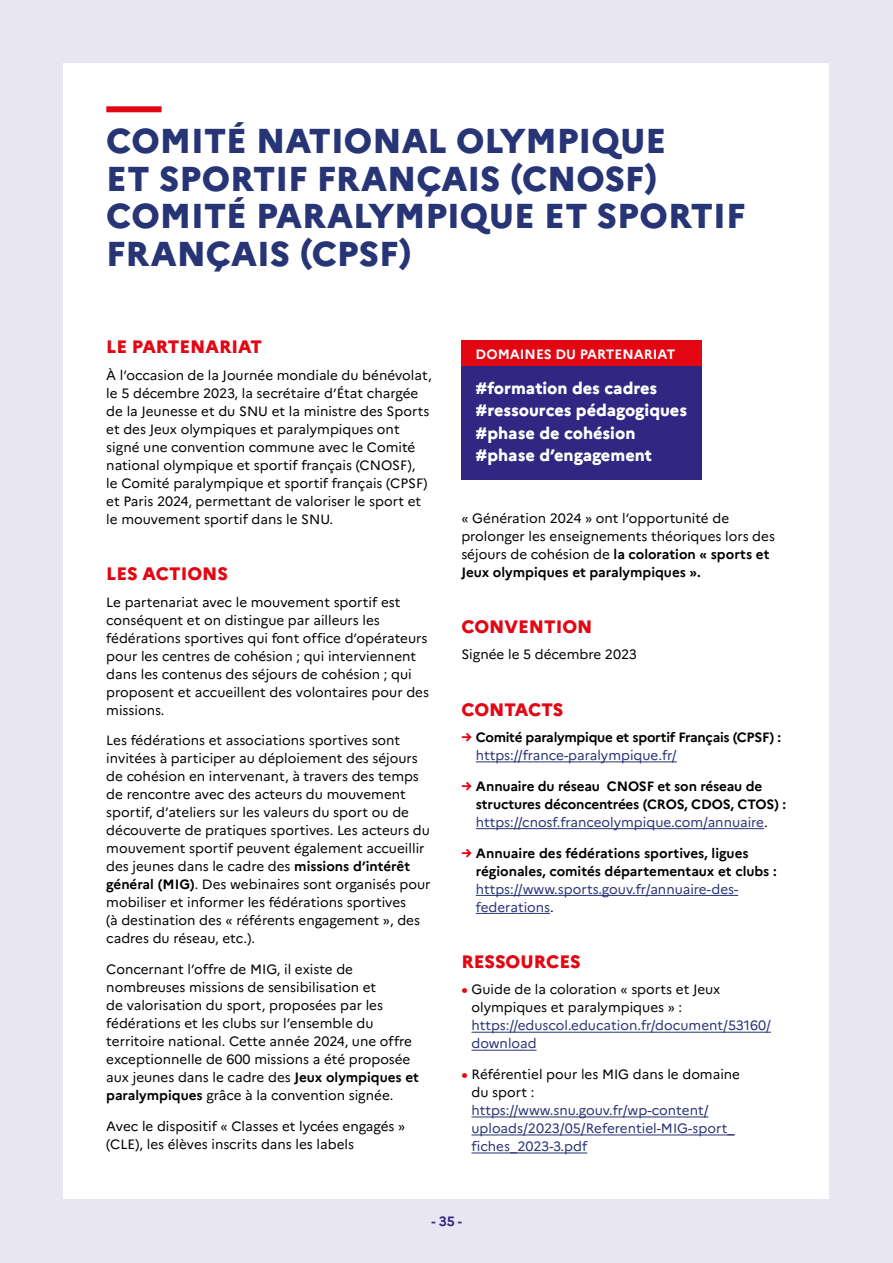
<style>
.page{position:relative;width:893px;height:1263px;background:#e8e6f1}
.page>*{position:absolute;margin:0;border:0;box-sizing:border-box;transform-origin:0 0}
.t1{font:800 34.5px/37.5px "Marianne";color:#273475}
.t2{font:800 18px "Marianne";color:#e30613}
.t3{font:800 16.5px/22.5px "Marianne";color:#fff}
.t4{font:13.5px/18px "Marianne";color:#000}
.t5{font:700 13.5px/18px "Marianne";letter-spacing:-.01em;color:#000}
.t6{font:13.5px/18px "Marianne";color:#273475}
.t7{font:700 13.5px "Marianne";color:#fff}
.t8{font:700 13.5px "Marianne";color:#312783}
.s1{font-weight:700}
.s2{font-weight:800;color:#e30613}
.s3{font-weight:400;color:#273475}
.s4{font-weight:400}
.s5{color:#000}
</style>
<div class="page">
<div style="left:64px;top:64px;width:765px;height:1135px;background:#fff"></div>
<hr style="left:476px;top:761px;width:201px;height:1px;background:#273475">
<hr style="left:476px;top:828px;width:288px;height:1px;background:#273475">
<hr style="left:476px;top:895px;width:262px;height:1px;background:#273475">
<hr style="left:476px;top:913px;width:74px;height:1px;background:#273475">
<hr style="left:471px;top:1032px;width:300px;height:1px;background:#273475">
<hr style="left:471px;top:1050px;width:66px;height:1px;background:#273475">
<hr style="left:471px;top:1116px;width:237px;height:1px;background:#273475">
<hr style="left:471px;top:1134px;width:264px;height:1px;background:#273475">
<hr style="left:471px;top:1152px;width:116px;height:1px;background:#273475">
<div style="left:106px;top:106px;width:56px;height:6px;background:#e30613"></div>
<div style="left:461px;top:344px;width:241px;height:135px;background:#312783"></div>
<div style="left:461px;top:340px;width:241px;height:25px;background:#e30613"></div>
<h1 class="t1" style="left:106px;top:122px;width:640px">COMITÉ NATIONAL OLYMPIQUE<br>ET SPORTIF FRANÇAIS (CNOSF)<br>COMITÉ PARALYMPIQUE ET SPORTIF<br>FRANÇAIS (CPSF)</h1>
<h2 class="t2" style="left:106px;top:336px;width:157px">LE PARTENARIAT</h2>
<p class="t4" style="left:106px;top:366px;width:327px">À l’occasion de la Journée mondiale du bénévolat, le 5 décembre 2023, la secrétaire d’État chargée de la Jeunesse et du SNU et la ministre des Sports et des Jeux olympiques et paralympiques ont signé une convention commune avec le Comité national olympique et sportif français (CNOSF),<br>le Comité paralympique et sportif français (CPSF) et Paris 2024, permettant de valoriser le sport et le mouvement sportif dans le SNU.</p>
<h2 class="t2" style="left:106px;top:563px;width:123px">LES ACTIONS</h2>
<p class="t4" style="left:106px;top:593px;width:324px">Le partenariat avec le mouvement sportif est conséquent et on distingue par ailleurs les fédérations sportives qui font office d’opérateurs pour les centres de cohésion ; qui interviennent dans les contenus des séjours de cohésion ; qui proposent et accueillent des volontaires pour des missions.</p>
<p class="t4" style="left:106px;top:731px;width:326px">Les fédérations et associations sportives sont invitées à participer au déploiement des séjours de cohésion en intervenant, à travers des temps de rencontre avec des acteurs du mouvement sportif, d’ateliers sur les valeurs du sport ou de découverte de pratiques sportives. Les acteurs du mouvement sportif peuvent également accueillir des jeunes dans le cadre des <span class="s1">missions d’intérêt général (MIG)</span>. Des webinaires sont organisés pour mobiliser et informer les fédérations sportives<br>(à destination des « référents engagement », des cadres du réseau, etc.).</p>
<p class="t4" style="left:106px;top:960px;width:314px">Concernant l’offre de MIG, il existe de nombreuses missions de sensibilisation et<br>de valorisation du sport, proposées par les fédérations et les clubs sur l’ensemble du territoire national. Cette année 2024, une offre exceptionnelle de 600 missions a été proposée aux jeunes dans le cadre des <span class="s1">Jeux olympiques et paralympiques</span> grâce à la convention signée.</p>
<p class="t4" style="left:106px;top:1117px;width:301px">Avec le dispositif « Classes et lycées engagés » (CLE), les élèves inscrits dans les labels</p>
<p class="t7" style="left:476px;top:345px;width:201px">DOMAINES DU PARTENARIAT</p>
<p class="t3" style="left:476px;top:377px;width:213px">#formation des cadres #ressources pédagogiques #phase de cohésion #phase d’engagement</p>
<p class="t4" style="left:461px;top:509px;width:315px">« Génération 2024 » ont l’opportunité de prolonger les enseignements théoriques lors des séjours de cohésion de <span class="s1">la coloration « sports et Jeux olympiques et paralympiques ».</span></p>
<h2 class="t2" style="left:461px;top:615px;width:133px">CONVENTION</h2>
<p class="t4" style="left:461px;top:645px;width:177px">Signée le 5 décembre 2023</p>
<h2 class="t2" style="left:461px;top:698px;width:104px">CONTACTS</h2>
<p class="t5" style="left:476px;top:728px;width:307px;text-indent:-14px"><span class="s2">→</span> Comité paralympique et sportif Français (CPSF) : <span class="s3">https://france-paralympique.fr/</span></p>
<p class="t5" style="left:476px;top:777px;width:312px;text-indent:-14px"><span class="s2">→</span> Annuaire du réseau CNOSF et son réseau de structures déconcentrées (CROS, CDOS, CTOS) : <span class="s3">https://cnosf.franceolympique.com/annuaire</span><span class="s4">.</span></p>
<p class="t5" style="left:476px;top:844px;width:302px;text-indent:-14px"><span class="s2">→</span> Annuaire des fédérations sportives, ligues régionales, comités départementaux et clubs :</p>
<p class="t6" style="left:476px;top:880px;width:264px">https://www.sports.gouv.fr/annuaire-des&shy;federations<span class="s5">.</span></p>
<h2 class="t2" style="left:461px;top:950px;width:121px">RESSOURCES</h2>
<p class="t4" style="left:471px;top:980px;width:250px;text-indent:-10px"><span class="s2">•</span> Guide de la coloration « sports et Jeux olympiques et paralympiques » :</p>
<p class="t6" style="left:471px;top:1016px;width:301px">https://eduscol.education.fr/document/53160/ download</p>
<p class="t4" style="left:471px;top:1065px;width:270px;text-indent:-10px"><span class="s2">•</span> Référentiel pour les MIG dans le domaine du sport :</p>
<p class="t6" style="left:471px;top:1101px;width:265px">https://www.snu.gouv.fr/wp-content/ uploads/2023/05/Referentiel-MIG-sport_ fiches_2023-3.pdf</p>
<p class="t8" style="left:431px;top:1213px;width:32px">- 35 -</p>
</div>
